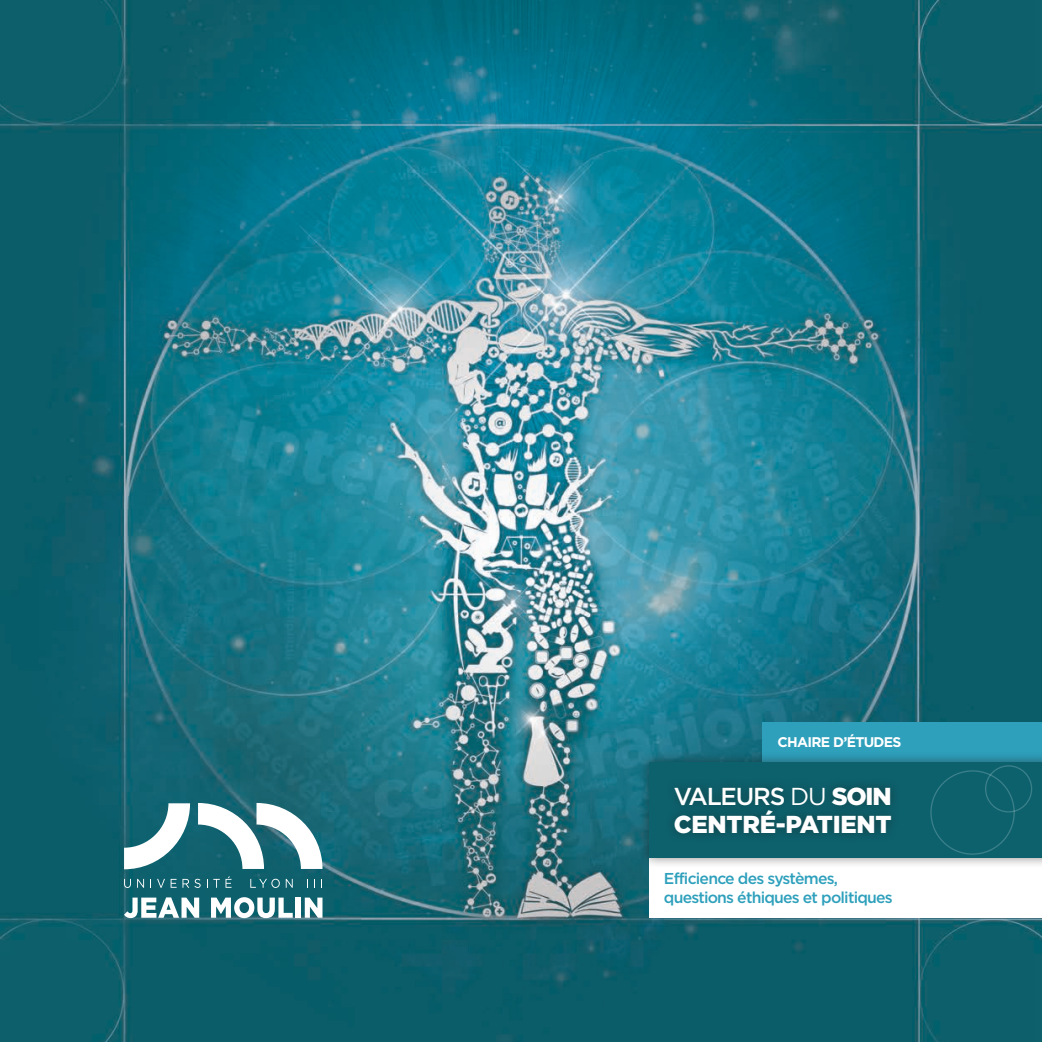
<style>
.page{position:relative;width:1042px;height:1042px;background:#fff}
.page>*{position:absolute;margin:0;border:0;box-sizing:border-box;transform-origin:0 0}
.t1{font:900 24.5px/28px "Gotham";letter-spacing:-.01em;color:#fff}
.t2{font:500 15.75px/18.9px "Gotham";letter-spacing:-.05em;color:#2ea0bc}
.t3{font:700 14px "Gotham";letter-spacing:-.05em;color:#fff}
.s1{font-weight:500}
.s2{font-weight:400}
</style>
<div class="page">
<img style="left:0;top:0;width:1042px;height:1042px">
<svg style="left:124px;top:803px;width:66px;height:66px"></svg>
<svg style="left:198px;top:803px;width:124px;height:66px"></svg>
<svg style="left:124px;top:879px;width:7px;height:9px"></svg>
<svg style="left:137px;top:879px;width:7px;height:9px"></svg>
<svg style="left:157px;top:879px;width:8px;height:9px"></svg>
<svg style="left:171px;top:879px;width:30px;height:9px"></svg>
<svg style="left:207px;top:876px;width:24px;height:12px"></svg>
<svg style="left:250px;top:879px;width:30px;height:9px"></svg>
<svg style="left:286px;top:879px;width:7px;height:9px"></svg>
<svg style="left:124px;top:897px;width:75px;height:21px"></svg>
<svg style="left:211px;top:897px;width:82px;height:21px"></svg>
<div style="left:296px;top:897px;width:5px;height:21px;background:#fff"></div>
<svg style="left:305px;top:897px;width:17px;height:21px"></svg>
<div style="left:763px;top:722px;width:279px;height:40px;background:#2ea0bc"></div>
<div style="left:649px;top:858px;width:393px;height:60px;background:#fff"></div>
<div style="left:638px;top:751px;width:404px;height:117px;background:#1d1d1b;opacity:.5"></div>
<div style="left:649px;top:762px;width:393px;height:96px;background:#0c616d"></div>
<div style="left:664px;top:776px;width:237px;height:68px;background:#1d1d1b;opacity:.5"></div>
<div style="left:985px;top:765px;width:47px;height:47px;border:1px solid #fff;border-radius:50%"></div>
<p class="t3" style="left:777px;top:734px;width:125px">CHAIRE D’ÉTUDES</p>
<p class="t1" style="left:674px;top:781px;width:219px"><span class="s1">VALEURS</span> <span class="s2">DU</span> SOIN<br>CENTRÉ-PATIENT</p>
<p class="t2" style="left:664px;top:869px;width:230px">Efficience des systèmes, questions éthiques et politiques</p>
</div>
